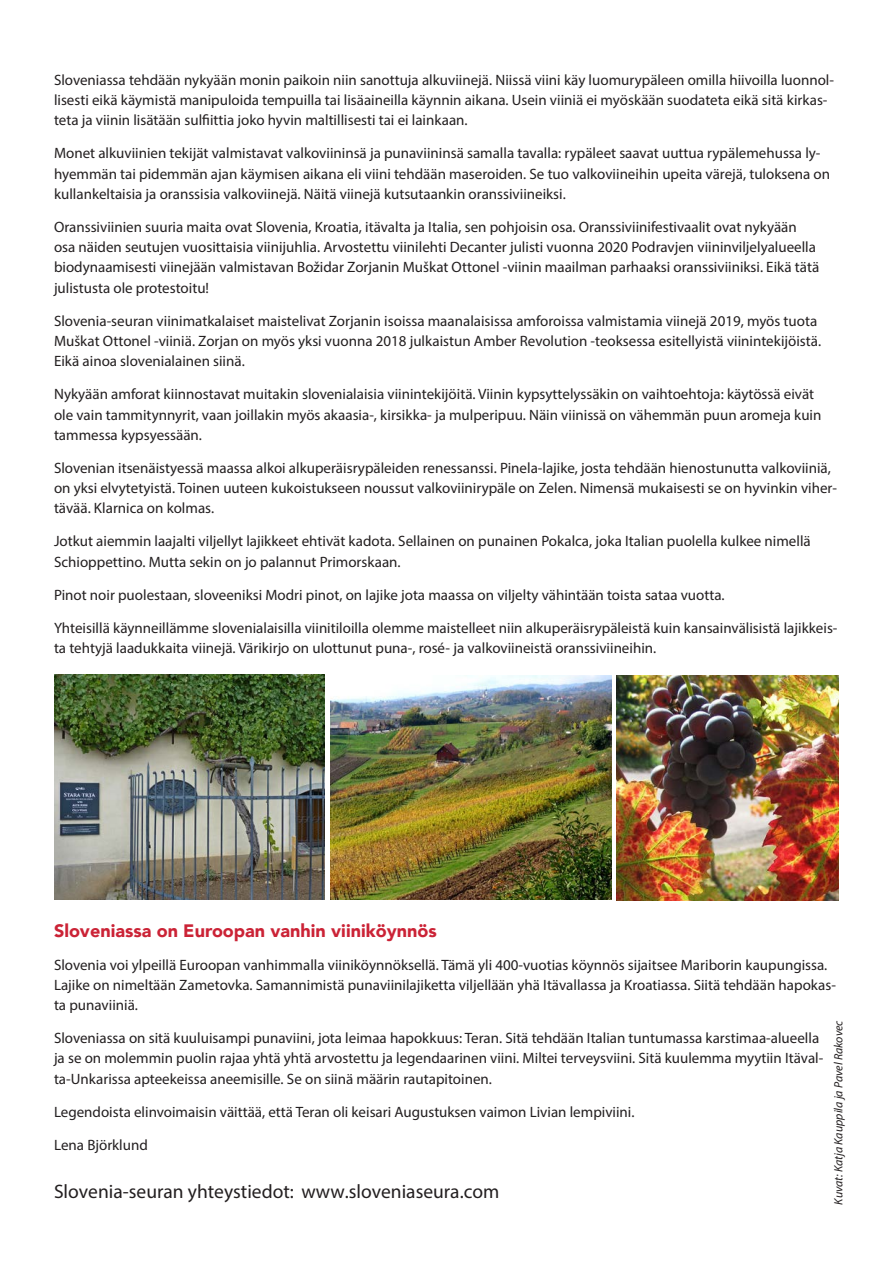
<style>
.page{position:relative;width:893px;height:1263px;background:#fff}
.page>*{position:absolute;margin:0;border:0;box-sizing:border-box;transform-origin:0 0}
.leppis{font:19.5px "Myriad Pro";color:#231f20}
.leppis-2{font:900 18px "Avenir";color:#cb2336}
.leppis-3{font:15px/20.2px "Myriad Pro";color:#231f20}
.leppis-4{font:italic 12px "Myriad Pro";color:#231f20}
</style>
<div class="page">
<img style="left:330px;top:675px;width:281px;height:224px">
<img style="left:617px;top:675px;width:222px;height:225px">
<img style="left:54px;top:675px;width:271px;height:224px">
<p class="leppis-3" style="left:54px;top:70px;width:782px">Sloveniassa tehdään nykyään monin paikoin niin sanottuja alkuviinejä. Niissä viini käy luomurypäleen omilla hiivoilla luonnol&shy;lisesti eikä käymistä manipuloida tempuilla tai lisäaineilla käynnin aikana. Usein viiniä ei myöskään suodateta eikä sitä kirkas&shy;teta ja viinin lisätään sulfiittia joko hyvin maltillisesti tai ei lainkaan.</p>
<p class="leppis-3" style="left:54px;top:143px;width:778px">Monet alkuviinien tekijät valmistavat valkoviininsä ja punaviininsä samalla tavalla: rypäleet saavat uuttua rypälemehussa ly&shy;hyemmän tai pidemmän ajan käymisen aikana eli viini tehdään maseroiden. Se tuo valkoviineihin upeita värejä, tuloksena on kullankeltaisia ja oranssisia valkoviinejä. Näitä viinejä kutsutaankin oranssiviineiksi.</p>
<p class="leppis-3" style="left:54px;top:217px;width:767px">Oranssiviinien suuria maita ovat Slovenia, Kroatia, itävalta ja Italia, sen pohjoisin osa. Oranssiviinifestivaalit ovat nykyään osa näiden seutujen vuosittaisia viinijuhlia. Arvostettu viinilehti Decanter julisti vuonna 2020 Podravjen viininviljelyalueella biodynaamisesti viinejään valmistavan Božidar Zorjanin Muškat Ottonel -viinin maailman parhaaksi oranssiviiniksi. Eikä tätä julistusta ole protestoitu!</p>
<p class="leppis-3" style="left:54px;top:310px;width:769px">Slovenia-seuran viinimatkalaiset maistelivat Zorjanin isoissa maanalaisissa amforoissa valmistamia viinejä 2019, myös tuota<br>Muškat Ottonel -viiniä. Zorjan on myös yksi vuonna 2018 julkaistun Amber Revolution -teoksessa esitellyistä viinintekijöistä.<br>Eikä ainoa slovenialainen siinä.</p>
<p class="leppis-3" style="left:54px;top:384px;width:769px">Nykyään amforat kiinnostavat muitakin slovenialaisia viinintekijöitä. Viinin kypsyttelyssäkin on vaihtoehtoja: käytössä eivät ole vain tammitynnyrit, vaan joillakin myös akaasia-, kirsikka- ja mulperipuu. Näin viinissä on vähemmän puun aromeja kuin tammessa kypsyessään.</p>
<p class="leppis-3" style="left:54px;top:457px;width:784px">Slovenian itsenäistyessä maassa alkoi alkuperäisrypäleiden renessanssi. Pinela-lajike, josta tehdään hienostunutta valkoviiniä, on yksi elvytetyistä. Toinen uuteen kukoistukseen noussut valkoviinirypäle on Zelen. Nimensä mukaisesti se on hyvinkin viher&shy;tävää. Klarnica on kolmas.</p>
<p class="leppis-3" style="left:54px;top:531px;width:758px">Jotkut aiemmin laajalti viljellyt lajikkeet ehtivät kadota. Sellainen on punainen Pokalca, joka Italian puolella kulkee nimellä<br>Schioppettino. Mutta sekin on jo palannut Primorskaan.</p>
<p class="leppis-3" style="left:54px;top:584px;width:672px">Pinot noir puolestaan, sloveeniksi Modri pinot, on lajike jota maassa on viljelty vähintään toista sataa vuotta.</p>
<p class="leppis-3" style="left:54px;top:617px;width:785px">Yhteisillä käynneillämme slovenialaisilla viinitiloilla olemme maistelleet niin alkuperäisrypäleistä kuin kansainvälisistä lajikkeis&shy;ta tehtyjä laadukkaita viinejä. Värikirjo on ulottunut puna-, rosé- ja valkoviineistä oranssiviineihin.</p>
<p class="leppis-2" style="left:54px;top:915px;width:384px">Sloveniassa on Euroopan vanhin viiniköynnös</p>
<p class="leppis-3" style="left:54px;top:954px;width:783px">Slovenia voi ylpeillä Euroopan vanhimmalla viiniköynnöksellä. Tämä yli 400-vuotias köynnös sijaitsee Mariborin kaupungissa.<br>Lajike on nimeltään Zametovka. Samannimistä punaviinilajiketta viljellään yhä Itävallassa ja Kroatiassa. Siitä tehdään hapokas&shy;ta punaviiniä.</p>
<p class="leppis-3" style="left:54px;top:1028px;width:771px">Sloveniassa on sitä kuuluisampi punaviini, jota leimaa hapokkuus: Teran. Sitä tehdään Italian tuntumassa karstimaa-alueella ja se on molemmin puolin rajaa yhtä yhtä arvostettu ja legendaarinen viini. Miltei terveysviini. Sitä kuulemma myytiin Itäval&shy;ta-Unkarissa apteekeissa aneemisille. Se on siinä määrin rautapitoinen.</p>
<p class="leppis-3" style="left:54px;top:1101px;width:582px">Legendoista elinvoimaisin väittää, että Teran oli keisari Augustuksen vaimon Livian lempiviini.</p>
<p class="leppis-3" style="left:54px;top:1134px;width:95px">Lena Björklund</p>
<p class="leppis" style="left:54px;top:1180px;width:447px">Slovenia-seuran yhteystiedot: www.sloveniaseura.com</p>
<p class="leppis-4" style="left:831px;top:1204px;width:185px;rotate:-90deg">Kuvat: Katja Kauppila ja Pavel Rakovec</p>
</div>
